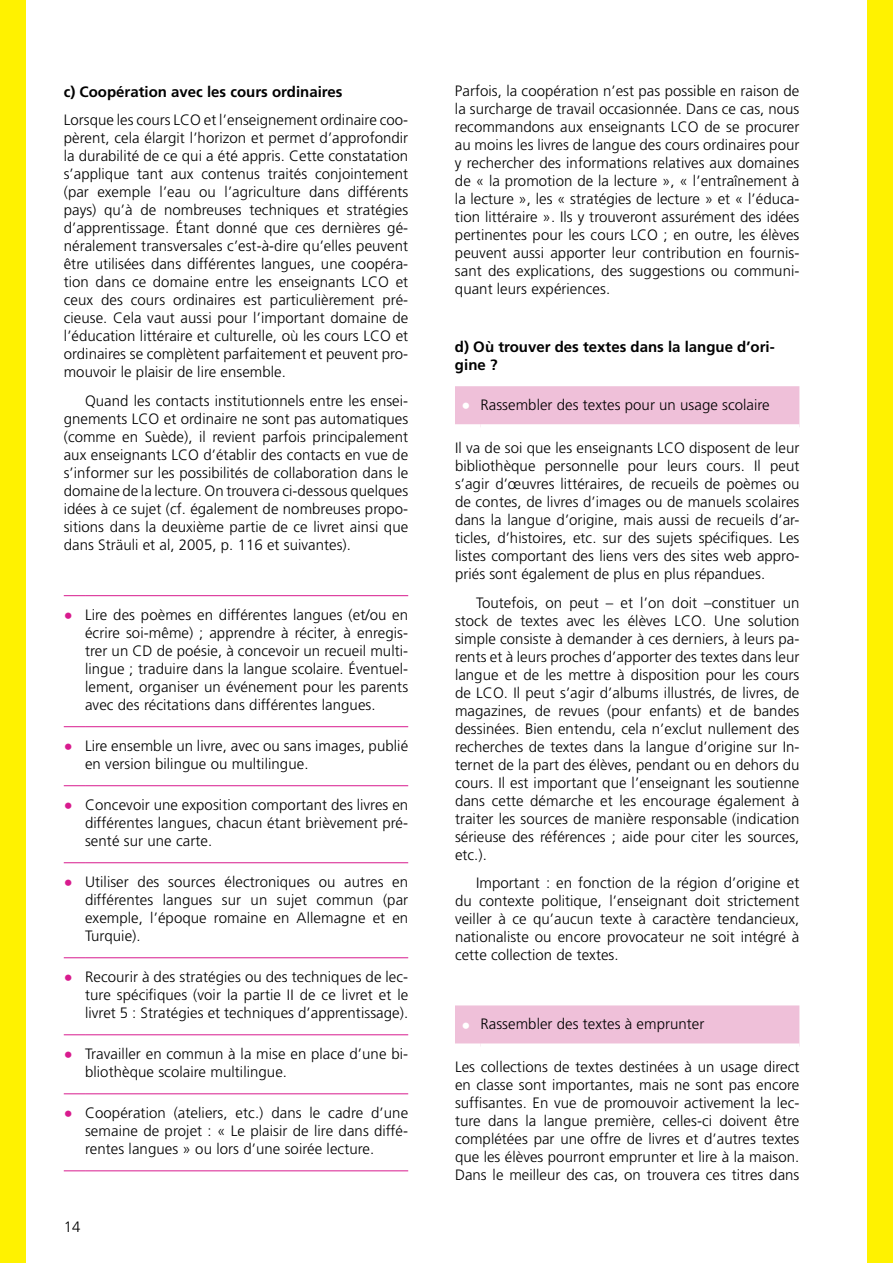
<style>
.page{position:relative;width:893px;height:1263px;background:#fff}
.page>*{position:absolute;margin:0;border:0;box-sizing:border-box;transform-origin:0 0}
.t1{font:300 15px/18px "Frutiger LT Pro";letter-spacing:.005em;color:#000;text-align:justify}
.t2{font:700 15px/18px "Frutiger";color:#000}
.t3{font:300 15px "Frutiger";color:#000}
.s1{font-weight:700;font-size:18px;color:#d81b8e}
.s2{font-weight:700;font-size:18px;color:#fff}
</style>
<div class="page">
<svg style="left:64px;top:595px;width:21px;height:1px"></svg>
<hr style="left:85px;top:595px;width:323px;height:1px;background:#d81b8e">
<svg style="left:64px;top:726px;width:21px;height:1px"></svg>
<hr style="left:85px;top:726px;width:323px;height:1px;background:#d81b8e">
<svg style="left:64px;top:785px;width:21px;height:1px"></svg>
<hr style="left:85px;top:785px;width:323px;height:1px;background:#d81b8e">
<svg style="left:64px;top:862px;width:21px;height:1px"></svg>
<hr style="left:85px;top:862px;width:323px;height:1px;background:#d81b8e">
<svg style="left:64px;top:957px;width:21px;height:1px"></svg>
<hr style="left:85px;top:957px;width:323px;height:1px;background:#d81b8e">
<svg style="left:64px;top:1034px;width:21px;height:1px"></svg>
<hr style="left:85px;top:1034px;width:323px;height:1px;background:#d81b8e">
<svg style="left:64px;top:1093px;width:21px;height:1px"></svg>
<hr style="left:85px;top:1093px;width:323px;height:1px;background:#d81b8e">
<svg style="left:64px;top:1170px;width:21px;height:1px"></svg>
<hr style="left:85px;top:1170px;width:323px;height:1px;background:#d81b8e">
<div style="left:455px;top:386px;width:344px;height:38px;background:#efc0d9"></div>
<div style="left:455px;top:1005px;width:344px;height:38px;background:#efc0d9"></div>
<div style="left:0;top:0;width:26px;height:1263px;background:#fff200"></div>
<div style="left:867px;top:0;width:26px;height:1263px;background:#fff200"></div>
<p class="t2" style="left:64px;top:82px;width:280px">c) Coopération avec les cours ordinaires</p>
<p class="t1" style="left:64px;top:111px;width:346px">Lorsque les cours LCO et l’enseignement ordinaire coo&shy;pèrent, cela élargit l’horizon et permet d’approfondir la durabilité de ce qui a été appris. Cette constatation s’applique tant aux contenus traités conjointement (par exemple l’eau ou l’agriculture dans différents pays) qu’à de nombreuses techniques et stratégies d’apprentissage. Étant donné que ces dernières gé&shy;néralement transversales c’est-à-dire qu’elles peuvent être utilisées dans différentes langues, une coopéra&shy;tion dans ce domaine entre les enseignants LCO et ceux des cours ordinaires est particulièrement pré&shy;cieuse. Cela vaut aussi pour l’important domaine de l’éducation littéraire et culturelle, où les cours LCO et ordinaires se complètent parfaitement et peuvent pro&shy;mouvoir le plaisir de lire ensemble.</p>
<p class="t1" style="left:64px;top:392px;width:346px;text-indent:21px">Quand les contacts institutionnels entre les ensei&shy;gnements LCO et ordinaire ne sont pas automatiques (comme en Suède), il revient parfois principalement aux enseignants LCO d’établir des contacts en vue de s’informer sur les possibilités de collaboration dans le domaine de la lecture. On trouvera ci-dessous quelques idées à ce sujet (cf. également de nombreuses propo&shy;sitions dans la deuxième partie de ce livret ainsi que dans Sträuli et al, 2005, p. 116 et suivantes).</p>
<p class="t1" style="left:85px;top:606px;width:325px;text-indent:-21px"><span class="s1">•</span> Lire des poèmes en différentes langues (et/ou en écrire soi-même) ; apprendre à réciter, à enregis&shy;trer un CD de poésie, à concevoir un recueil multi&shy;lingue ; traduire dans la langue scolaire. Éventuel&shy;lement, organiser un événement pour les parents avec des récitations dans différentes langues.</p>
<p class="t1" style="left:85px;top:737px;width:325px;text-indent:-21px"><span class="s1">•</span> Lire ensemble un livre, avec ou sans images, publié en version bilingue ou multilingue.</p>
<p class="t1" style="left:85px;top:796px;width:325px;text-indent:-21px"><span class="s1">•</span> Concevoir une exposition comportant des livres en différentes langues, chacun étant brièvement pré&shy;senté sur une carte.</p>
<p class="t1" style="left:85px;top:873px;width:325px;text-indent:-21px"><span class="s1">•</span> Utiliser des sources électroniques ou autres en différentes langues sur un sujet commun (par exemple, l’époque romaine en Allemagne et en Turquie).</p>
<p class="t1" style="left:85px;top:968px;width:325px;text-indent:-21px"><span class="s1">•</span> Recourir à des stratégies ou des techniques de lec&shy;ture spécifiques (voir la partie II de ce livret et le livret 5 : Stratégies et techniques d’apprentissage).</p>
<p class="t1" style="left:85px;top:1045px;width:325px;text-indent:-21px"><span class="s1">•</span> Travailler en commun à la mise en place d’une bi&shy;bliothèque scolaire multilingue.</p>
<p class="t1" style="left:85px;top:1104px;width:325px;text-indent:-21px"><span class="s1">•</span> Coopération (ateliers, etc.) dans le cadre d’une semaine de projet : « Le plaisir de lire dans diffé&shy;rentes langues » ou lors d’une soirée lecture.</p>
<p class="t3" style="left:64px;top:1218px;width:18px">14</p>
<p class="t1" style="left:455px;top:82px;width:346px">Parfois, la coopération n’est pas possible en raison de la surcharge de travail occasionnée. Dans ce cas, nous recommandons aux enseignants LCO de se procurer au moins les livres de langue des cours ordinaires pour y rechercher des informations relatives aux domaines de « la promotion de la lecture », « l’entraînement à la lecture », les « stratégies de lecture » et « l’éduca&shy;tion littéraire ». Ils y trouveront assurément des idées pertinentes pour les cours LCO ; en outre, les élèves peuvent aussi apporter leur contribution en fournis&shy;sant des explications, des suggestions ou communi&shy;quant leurs expériences.</p>
<p class="t2" style="left:455px;top:337px;width:321px">d) Où trouver des textes dans la langue d’ori&shy;gine ?</p>
<p class="t1" style="left:461px;top:396px;width:310px"><span class="s2">•</span> Rassembler des textes pour un usage scolaire</p>
<p class="t1" style="left:455px;top:439px;width:346px">Il va de soi que les enseignants LCO disposent de leur bibliothèque personnelle pour leurs cours. Il peut s’agir d’œuvres littéraires, de recueils de poèmes ou de contes, de livres d’images ou de manuels scolaires dans la langue d’origine, mais aussi de recueils d’ar&shy;ticles, d’histoires, etc. sur des sujets spécifiques. Les listes comportant des liens vers des sites web appro&shy;priés sont également de plus en plus répandues.</p>
<p class="t1" style="left:455px;top:593px;width:346px;text-indent:21px">Toutefois, on peut – et l’on doit –constituer un stock de textes avec les élèves LCO. Une solution simple consiste à demander à ces derniers, à leurs pa&shy;rents et à leurs proches d’apporter des textes dans leur langue et de les mettre à disposition pour les cours de LCO. Il peut s’agir d’albums illustrés, de livres, de magazines, de revues (pour enfants) et de bandes dessinées. Bien entendu, cela n’exclut nullement des recherches de textes dans la langue d’origine sur In&shy;ternet de la part des élèves, pendant ou en dehors du cours. Il est important que l’enseignant les soutienne dans cette démarche et les encourage également à traiter les sources de manière responsable (indication sérieuse des références ; aide pour citer les sources, etc.).</p>
<p class="t1" style="left:455px;top:874px;width:346px;text-indent:21px">Important : en fonction de la région d’origine et du contexte politique, l’enseignant doit strictement veiller à ce qu’aucun texte à caractère tendancieux, nationaliste ou encore provocateur ne soit intégré à cette collection de textes.</p>
<p class="t1" style="left:461px;top:1015px;width:245px"><span class="s2">•</span> Rassembler des textes à emprunter</p>
<p class="t1" style="left:455px;top:1058px;width:346px">Les collections de textes destinées à un usage direct en classe sont importantes, mais ne sont pas encore suffisantes. En vue de promouvoir activement la lec&shy;ture dans la langue première, celles-ci doivent être complétées par une offre de livres et d’autres textes que les élèves pourront emprunter et lire à la maison.<br>Dans le meilleur des cas, on trouvera ces titres dans</p>
</div>
